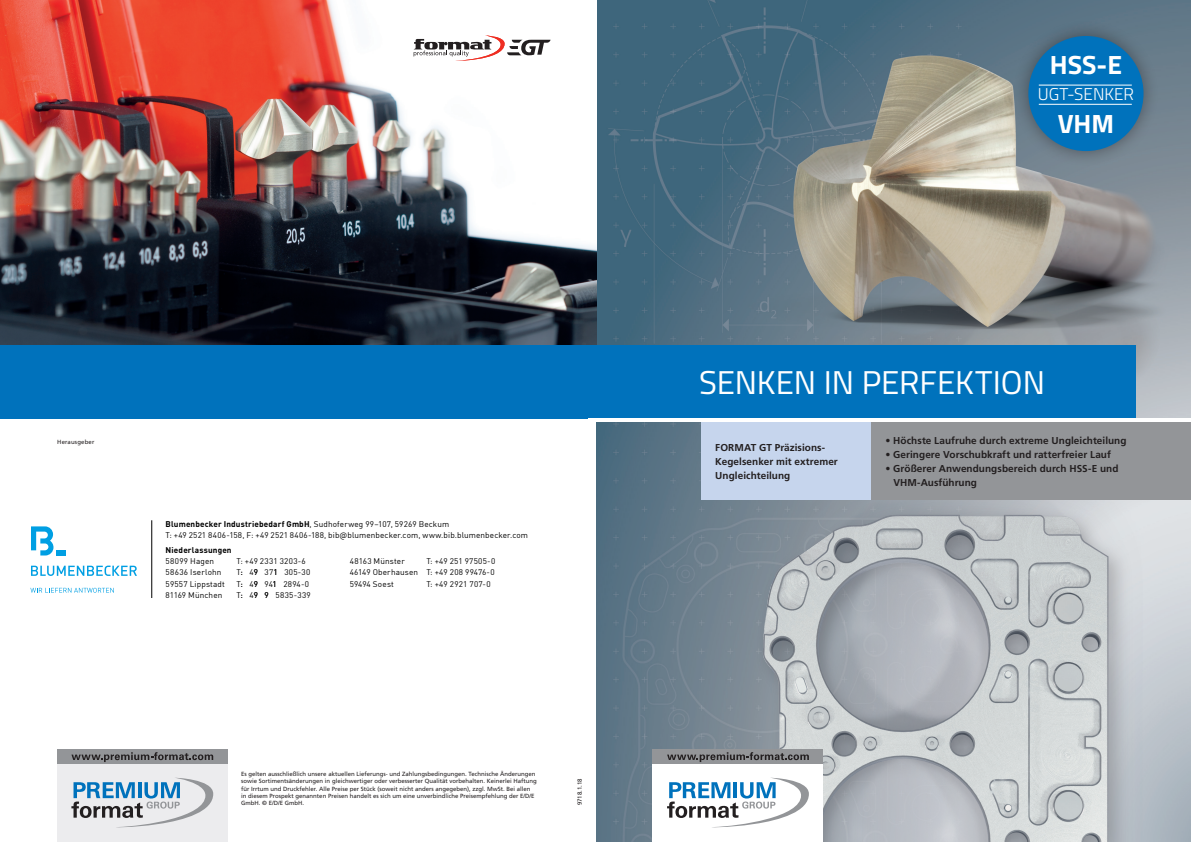
<style>
.page{position:relative;width:1191px;height:842px;background:#fff}
.page>*{position:absolute;margin:0;border:0;box-sizing:border-box;transform-origin:0 0}
.t1{font:33px "Titillium Web";letter-spacing:-.005em;color:#fff}
.t2{font:700 26.4px "Titillium Web";color:#fff}
.t3{font:300 17.1px "Titillium Web";color:#fff}
.t4{font:700 10px/14px "Frutiger LT Std";letter-spacing:.005em;color:#231f20}
.t5{font:8.2px/11.2px "Blumenbecker DIN Pro";letter-spacing:.015em;color:#000;text-align:justify}
.t6{font:8.2px "Blumenbecker DIN Pro";letter-spacing:.035em;color:#000}
.t7{font:700 8.2px "Blumenbecker DIN Pro";letter-spacing:.02em;color:#000}
.t8{font:8.2px "Blumenbecker DIN Pro";letter-spacing:-.01em;color:#000}
.t9{font:6px/7.2px "Frutiger LT Std";color:#231f20}
.t10{font:6px "Frutiger LT Std";letter-spacing:.025em;color:#231f20}
.s1{font-weight:700}
</style>
<div class="page">
<img style="left:596px;top:0;width:594px;height:842px">
<img style="left:0;top:0;width:596px;height:345px">
<img style="left:675px;top:453px;width:488px;height:389px">
<div style="left:0;top:345px;width:1134px;height:73px;background:#0072bc"></div>
<div style="left:57px;top:763px;width:170px;height:79px;background:#ececee"></div>
<div style="left:57px;top:749px;width:170px;height:14px;background:#939598"></div>
<svg style="left:71px;top:778px;width:142px;height:50px"></svg>
<svg style="left:71px;top:752px;width:142px;height:10px"></svg>
<svg style="left:413px;top:36px;width:137px;height:25px"></svg>
<div style="left:701px;top:422px;width:187px;height:78px;background:#c6d5ed"></div>
<div style="left:871px;top:422px;width:319px;height:78px;background:#939598"></div>
<div style="left:1012px;top:20px;width:149px;height:147px;background:#231f20;opacity:.5"></div>
<div style="left:1028px;top:36px;width:115px;height:115px;background:#0072bc;border-radius:50%"></div>
<hr style="left:1038px;top:85px;width:93px;height:1px;background:#fff">
<hr style="left:1038px;top:104px;width:93px;height:1px;background:#fff">
<hr style="left:587px;top:418px;width:603px;height:4px;background:#fff">
<div style="left:652px;top:763px;width:171px;height:78px;background:#fff"></div>
<div style="left:652px;top:749px;width:171px;height:14px;background:#939598"></div>
<svg style="left:667px;top:778px;width:141px;height:50px"></svg>
<svg style="left:667px;top:752px;width:141px;height:10px"></svg>
<svg style="left:31px;top:526px;width:22px;height:29px"></svg>
<div style="left:56px;top:550px;width:10px;height:5px;background:#009fe3"></div>
<svg style="left:31px;top:566px;width:106px;height:10px"></svg>
<svg style="left:30px;top:588px;width:84px;height:5px"></svg>
<hr style="left:151px;top:520px;width:1px;height:78px;background:#000">
<p class="t10" style="left:57px;top:438px;width:39px">Herausgeber</p>
<h3 class="t5" style="left:166px;top:517px;width:364px"><span class="s1">Blumenbecker Industriebedarf GmbH</span>, Sudhoferweg 99–107, 59269 Beckum<br>T: +49 2521 8406-158, F: +49 2521 8406-188, bib@blumenbecker.com, www.bib.blumenbecker.com</h3>
<h3 class="t7" style="left:166px;top:543px;width:67px">Niederlassungen</h3>
<h3 class="t5" style="left:166px;top:555px;width:50px">58099 Hagen</h3>
<h3 class="t6" style="left:236px;top:555px;width:71px">T: +49 2331 3203-6</h3>
<h3 class="t5" style="left:166px;top:566px;width:57px">58636 Iserlohn</h3>
<h3 class="t5" style="left:236px;top:566px;width:75px">T: 49 371 305-30</h3>
<h3 class="t5" style="left:166px;top:577px;width:61px">59557 Lippstadt</h3>
<h3 class="t8" style="left:236px;top:577px;width:74px">T: 49 941 2894-0</h3>
<h3 class="t5" style="left:166px;top:588px;width:58px">81169 München</h3>
<h3 class="t6" style="left:236px;top:588px;width:76px">T: 49 9 5835-339</h3>
<h3 class="t5" style="left:349px;top:555px;width:57px">48163 Münster</h3>
<h3 class="t5" style="left:349px;top:555px;width:147px;text-indent:77px">T: +49 251 97505-0<br>46149 Oberhausen T: +49 208 99476-0<br>59494 Soest</h3>
<h3 class="t5" style="left:426px;top:577px;width:66px">T: +49 2921 707-0</h3>
<p class="t9" style="left:241px;top:771px;width:297px">Es gelten ausschließlich unsere aktuellen Lieferungs- und Zahlungsbedingungen. Technische Änderungen sowie Sortimentsänderungen in gleichwertiger oder verbesserter Qualität vorbehalten. Keinerlei Haftung für Irrtum und Druckfehler. Alle Preise per Stück (soweit nicht anders angegeben), zzgl. MwSt. Bei allen in diesem Prospekt genannten Preisen handelt es sich um eine unverbindliche Preisempfehlung der E/D/E GmbH. © E/D/E GmbH.</p>
<p class="t9" style="left:576px;top:805px;width:28px;rotate:-90deg">9718.1.18</p>
<h2 class="t2" style="left:1049px;top:45px;width:74px">HSS-E</h2>
<h3 class="t3" style="left:1037px;top:82px;width:98px">UGT-SENKER</h3>
<h2 class="t2" style="left:1057px;top:104px;width:58px">VHM</h2>
<h1 class="t1" style="left:699px;top:358px;width:347px">SENKEN IN PERFEKTION</h1>
<h3 class="t4" style="left:715px;top:441px;width:124px">FORMAT GT Präzisions-<br>Kegelsenker mit extremer<br>Ungleichteilung</h3>
<h3 class="t4" style="left:885px;top:434px;width:242px">• Höchste Laufruhe durch extreme Ungleichteilung</h3>
<h3 class="t4" style="left:885px;top:448px;width:227px">• Geringere Vorschubkraft und ratterfreier Lauf</h3>
<h3 class="t4" style="left:893px;top:462px;width:226px;text-indent:-8px">• Größerer Anwendungsbereich durch HSS-E und<br>VHM-Ausführung</h3>
</div>
